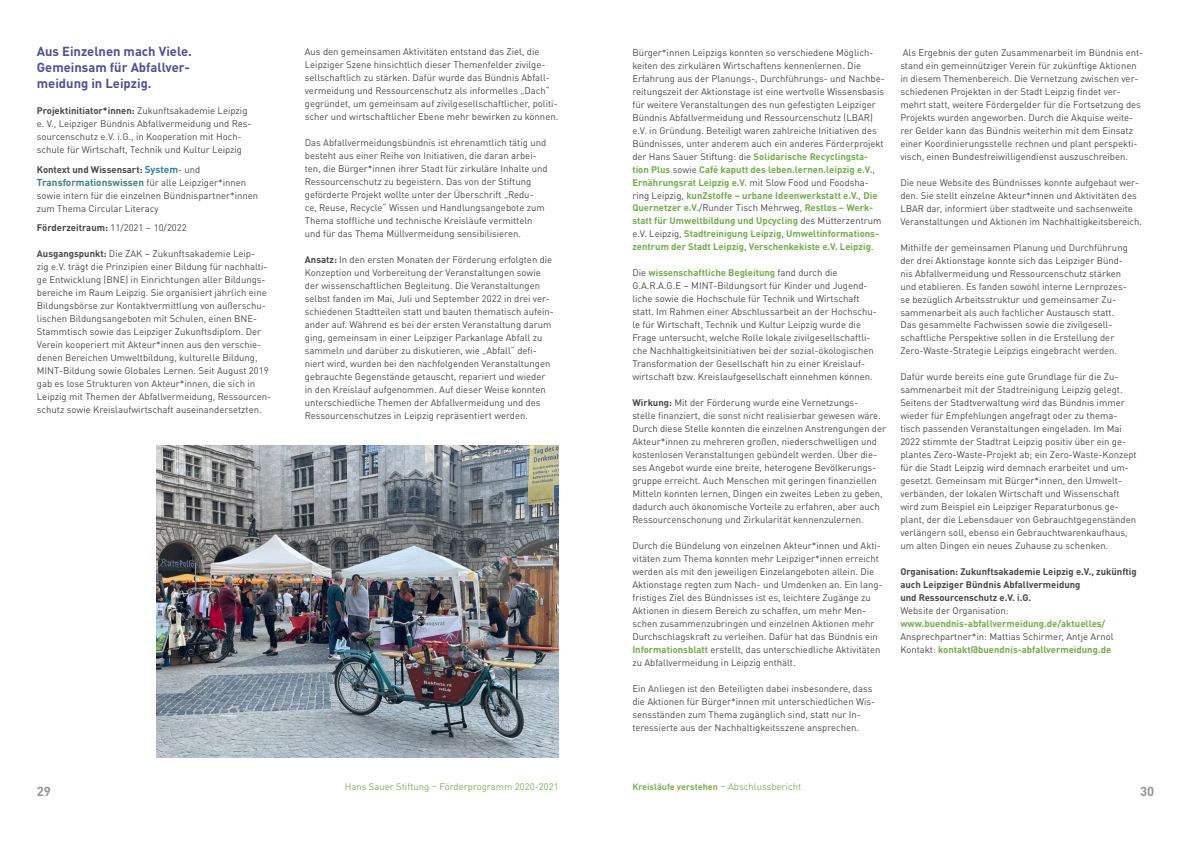
<style>
.page{position:relative;width:1191px;height:842px;background:#fff}
.page>*{position:absolute;margin:0;border:0;box-sizing:border-box;transform-origin:0 0}
.t1{font:700 13px/16px "DINOT";color:#4d4f99}
.t2{font:700 13px "DINOT";color:#949494}
.t3{font:9.5px/13px "DINOT";color:#494848}
.t4{font:700 9.5px/13px "DINOT";color:#494848}
.t5{font:700 9.5px "DINOT";color:#70ad47}
.t6{font:9.5px "DINOT";color:#77b150}
.t7{font:700 9px "DINOT";color:#77b150}
.s1{font-weight:700}
.s2{font-weight:700;font-size:10px;color:#2c80aa}
.s3{font-weight:700;font-size:10px;color:#3a817f}
.s4{font-weight:400}
.s5{font-weight:700;color:#70ad47}
.s6{font-weight:400;font-size:9.5px}
</style>
<div class="page">
<img style="left:157px;top:446px;width:401px;height:312px">
<h1 class="t1" style="left:37px;top:42px;width:157px">Aus Einzelnen mach Viele.<br>Gemeinsam für Abfallver&shy;meidung in Leipzig.</h1>
<p class="t3" style="left:37px;top:103px;width:216px"><span class="s1">Projektinitiator*innen:</span> Zukunftsakademie Leipzig e. V., Leipziger Bündnis Abfallvermeidung und Res&shy;sourcenschutz e.V. i.G., in Kooperation mit Hoch&shy;schule für Wirtschaft, Technik und Kultur Leipzig</p>
<p class="t3" style="left:37px;top:162px;width:223px"><span class="s1">Kontext und Wissensart:</span> <span class="s2">System</span>- und <span class="s3">Transformationswissen</span> für alle Leipziger*innen sowie intern für die einzelnen Bündnispartner*innen zum Thema Circular Literacy</p>
<p class="t4" style="left:37px;top:220px;width:151px">Förderzeitraum: <span class="s4">11/2021 – 10/2022</span></p>
<p class="t3" style="left:37px;top:246px;width:236px"><span class="s1">Ausgangspunkt:</span> Die ZAK – Zukunftsakademie Leip-<br>zig e.V. trägt die Prinzipien einer Bildung für nachhalti&shy;ge Entwicklung (BNE) in Einrichtungen aller Bildungs&shy;bereiche im Raum Leipzig. Sie organisiert jährlich eine Bildungsbörse zur Kontaktvermittlung von außerschu&shy;lischen Bildungsangeboten mit Schulen, einen BNE-Stammtisch sowie das Leipziger Zukunftsdiplom. Der Verein kooperiert mit Akteur*innen aus den verschie&shy;denen Bereichen Umweltbildung, kulturelle Bildung, MINT-Bildung sowie Globales Lernen. Seit August 2019 gab es lose Strukturen von Akteur*innen, die sich in Leipzig mit Themen der Abfallvermeidung, Ressourcen&shy;schutz sowie Kreislaufwirtschaft auseinandersetzten.</p>
<p class="t3" style="left:305px;top:45px;width:255px">Aus den gemeinsamen Aktivitäten entstand das Ziel, die Leipziger Szene hinsichtlich dieser Themenfelder zivilge&shy;sellschaftlich zu stärken. Dafür wurde das Bündnis Abfall&shy;vermeidung und Ressourcenschutz als informelles „Dach“ gegründet, um gemeinsam auf zivilgesellschaftlicher, politi&shy;scher und wirtschaftlicher Ebene mehr bewirken zu können.</p>
<p class="t3" style="left:305px;top:136px;width:244px">Das Abfallvermeidungsbündnis ist ehrenamtlich tätig und besteht aus einer Reihe von Initiativen, die daran arbei&shy;ten, die Bürger*innen ihrer Stadt für zirkuläre Inhalte und Ressourcenschutz zu begeistern. Das von der Stiftung geförderte Projekt wollte unter der Überschrift „Redu&shy;ce, Reuse, Recycle“ Wissen und Handlungsangebote zum Thema stoffliche und technische Kreisläufe vermitteln und für das Thema Müllvermeidung sensibilisieren.</p>
<p class="t3" style="left:305px;top:253px;width:250px"><span class="s1">Ansatz:</span> In den ersten Monaten der Förderung erfolgten die Konzeption und Vorbereitung der Veranstaltungen sowie der wissenschaftlichen Begleitung. Die Veranstaltungen selbst fanden im Mai, Juli und September 2022 in drei ver&shy;schiedenen Stadtteilen statt und bauten thematisch aufein&shy;ander auf. Während es bei der ersten Veranstaltung darum ging, gemeinsam in einer Leipziger Parkanlage Abfall zu sammeln und darüber zu diskutieren, wie „Abfall“ defi&shy;niert wird, wurden bei den nachfolgenden Veranstaltungen gebrauchte Gegenstände getauscht, repariert und wieder in den Kreislauf aufgenommen. Auf dieser Weise konnten unterschiedliche Themen der Abfallvermeidung und des Ressourcenschutzes in Leipzig repräsentiert werden.</p>
<p class="t3" style="left:632px;top:45px;width:254px">Bürger*innen Leipzigs konnten so verschiedene Möglich&shy;keiten des zirkulären Wirtschaftens kennenlernen. Die Erfahrung aus der Planungs-, Durchführungs- und Nachbe&shy;reitungszeit der Aktionstage ist eine wertvolle Wissensbasis für weitere Veranstaltungen des nun gefestigten Leipziger Bündnis Abfallvermeidung und Ressourcenschutz (LBAR) e.V. in Gründung. Beteiligt waren zahlreiche Initiativen des Bündnisses, unter anderem auch ein anderes Förderprojekt der Hans Sauer Stiftung: die <span class="s5">Solidarische Recyclingsta&shy;tion Plus</span> sowie <span class="s5">Café kaputt des leben.lernen.leipzig e.V.</span>, <span class="s5">Ernährungsrat Leipzig e.V.</span> mit Slow Food und Foodsha&shy;ring Leipzig, <span class="s5">kunZstoffe – urbane Ideenwerkstatt e.V.</span>, <span class="s5">Die Quernetzer e.V.</span>/Runder Tisch Mehrweg, <span class="s5">Restlos – Werk&shy;statt für Umweltbildung und Upcycling</span> des Mütterzentrum e.V. Leipzig, <span class="s5">Stadtreinigung Leipzig</span>, <span class="s5">Umweltinformations&shy;zentrum der Stadt Leipzig</span>, <span class="s5">Verschenkekiste e.V. Leipzig</span>.</p>
<p class="t3" style="left:632px;top:266px;width:246px">Die <span class="s5">wissenschaftliche Begleitung</span> fand durch die G.A.R.A.G.E – MINT-Bildungsort für Kinder und Jugend&shy;liche sowie die Hochschule für Technik und Wirtschaft statt. Im Rahmen einer Abschlussarbeit an der Hochschu&shy;le für Wirtschaft, Technik und Kultur Leipzig wurde die Frage untersucht, welche Rolle lokale zivilgesellschaftli&shy;che Nachhaltigkeitsinitiativen bei der sozial-ökologischen Transformation der Gesellschaft hin zu einer Kreislauf&shy;wirtschaft bzw. Kreislaufgesellschaft einnehmen können.</p>
<p class="t3" style="left:632px;top:396px;width:255px"><span class="s1">Wirkung:</span> Mit der Förderung wurde eine Vernetzungs-<br>stelle finanziert, die sonst nicht realisierbar gewesen wäre.<br>Durch diese Stelle konnten die einzelnen Anstrengungen der Akteur*innen zu mehreren großen, niederschwelligen und kostenlosen Veranstaltungen gebündelt werden. Über die&shy;ses Angebot wurde eine breite, heterogene Bevölkerungs&shy;gruppe erreicht. Auch Menschen mit geringen finanziellen Mitteln konnten lernen, Dingen ein zweites Leben zu geben, dadurch auch ökonomische Vorteile zu erfahren, aber auch Ressourcenschonung und Zirkularität kennenzulernen.</p>
<p class="t3" style="left:632px;top:539px;width:252px">Durch die Bündelung von einzelnen Akteur*innen und Akti&shy;vitäten zum Thema konnten mehr Leipziger*innen erreicht werden als mit den jeweiligen Einzelangeboten allein. Die Aktionstage regten zum Nach- und Umdenken an. Ein lang&shy;fristiges Ziel des Bündnisses ist es, leichtere Zugänge zu Aktionen in diesem Bereich zu schaffen, um mehr Men&shy;schen zusammenzubringen und einzelnen Aktionen mehr Durchschlagskraft zu verleihen. Dafür hat das Bündnis ein <span class="s5">Informationsblatt</span> erstellt, das unterschiedliche Aktivitäten zu Abfallvermeidung in Leipzig enthält.</p>
<p class="t3" style="left:632px;top:682px;width:244px">Ein Anliegen ist den Beteiligten dabei insbesondere, dass die Aktionen für Bürger*innen mit unterschiedlichen Wis&shy;sensständen zum Thema zugänglich sind, statt nur In&shy;teressierte aus der Nachhaltigkeitsszene ansprechen.</p>
<p class="t3" style="left:900px;top:45px;width:244px">Als Ergebnis der guten Zusammenarbeit im Bündnis ent&shy;stand ein gemeinnütziger Verein für zukünftige Aktionen in diesem Themenbereich. Die Vernetzung zwischen ver&shy;schiedenen Projekten in der Stadt Leipzig findet ver&shy;mehrt statt, weitere Fördergelder für die Fortsetzung des Projekts wurden angeworben. Durch die Akquise weite&shy;rer Gelder kann das Bündnis weiterhin mit dem Einsatz einer Koordinierungsstelle rechnen und plant perspekti&shy;visch, einen Bundesfreiwilligendienst auszuschreiben.</p>
<p class="t3" style="left:900px;top:175px;width:243px">Die neue Website des Bündnisses konnte aufgebaut wer&shy;den. Sie stellt einzelne Akteur*innen und Aktivitäten des LBAR dar, informiert über stadtweite und sachsenweite Veranstaltungen und Aktionen im Nachhaltigkeitsbereich.</p>
<p class="t3" style="left:900px;top:240px;width:229px">Mithilfe der gemeinsamen Planung und Durchführung der drei Aktionstage konnte sich das Leipziger Bünd&shy;nis Abfallvermeidung und Ressourcenschutz stärken und etablieren. Es fanden sowohl interne Lernprozes&shy;se bezüglich Arbeitsstruktur und gemeinsamer Zu&shy;sammenarbeit als auch fachlicher Austausch statt.<br>Das gesammelte Fachwissen sowie die zivilgesell&shy;schaftliche Perspektive sollen in die Erstellung der Zero-Waste-Strategie Leipzigs eingebracht werden.</p>
<p class="t3" style="left:900px;top:370px;width:238px">Dafür wurde bereits eine gute Grundlage für die Zu&shy;sammenarbeit mit der Stadtreinigung Leipzig gelegt.<br>Seitens der Stadtverwaltung wird das Bündnis immer wieder für Empfehlungen angefragt oder zu thema&shy;tisch passenden Veranstaltungen eingeladen. Im Mai 2022 stimmte der Stadtrat Leipzig positiv über ein ge&shy;plantes Zero-Waste-Projekt ab; ein Zero-Waste-Konzept für die Stadt Leipzig wird demnach erarbeitet und um&shy;gesetzt. Gemeinsam mit Bürger*innen, den Umwelt&shy;verbänden, der lokalen Wirtschaft und Wissenschaft wird zum Beispiel ein Leipziger Reparaturbonus ge&shy;plant, der die Lebensdauer von Gebrauchtgegenständen verlängern soll, ebenso ein Gebrauchtwarenkaufhaus, um alten Dingen ein neues Zuhause zu schenken.</p>
<p class="t4" style="left:900px;top:565px;width:238px">Organisation: Zukunftsakademie Leipzig e.V., zukünftig auch Leipziger Bündnis Abfallvermeidung<br>und Ressourcenschutz e.V. i.G.</p>
<p class="t3" style="left:900px;top:604px;width:110px">Website der Organisation:</p>
<p class="t5" style="left:900px;top:617px;width:207px">www.buendnis-abfallvermeidung.de/aktuelles/</p>
<p class="t3" style="left:900px;top:630px;width:215px">Ansprechpartner*in: Mattias Schirmer, Antje Arnol<br>Kontakt: <span class="s5">kontakt@buendnis-abfallvermeidung.de</span></p>
<p class="t6" style="left:345px;top:779px;width:215px">Hans Sauer Stiftung – Förderprogramm 2020-2021</p>
<p class="t7" style="left:632px;top:780px;width:170px">Kreisläufe verstehen <span class="s6">– Abschlussbericht</span></p>
<h1 class="t2" style="left:37px;top:781px;width:16px">29</h1>
<h1 class="t2" style="left:1140px;top:781px;width:16px">30</h1>
</div>
